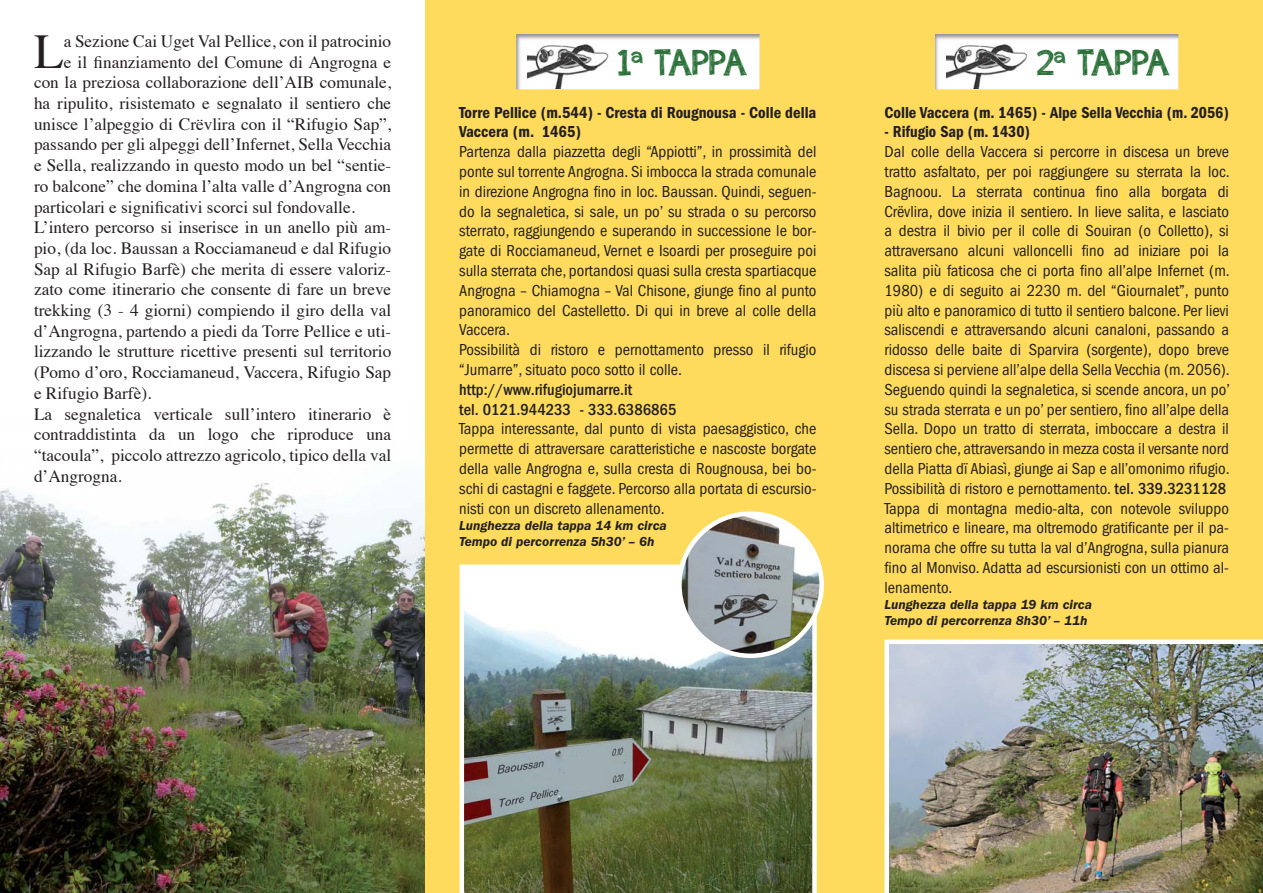
<style>
.page{position:relative;width:1263px;height:893px;background:#fff}
.page>*{position:absolute;margin:0;border:0;box-sizing:border-box;transform-origin:0 0}
.t1{font:48.6px "Times";color:#231f20}
.t2{font:37.5px "appleberry";letter-spacing:-.03em;color:#2b7139}
.t3{font:17.25px "Times";color:#231f20}
.t4{font:condensed 16.5px/19.8px "ITC Franklin Gothic Std";color:#231f20}
.t5{font:16.5px/19.8px "ITC Franklin Gothic Std Dm Cd";color:#231f20}
.t6{font:500 condensed 16.5px/19.8px "ITC Franklin Gothic Std";color:#231f20}
.t7{font:italic 600 13.5px/16.2px "ITC Franklin Gothic Std";color:#231f20}
.s1{font-weight:500}
</style>
<div class="page">
<img style="left:0;top:483px;width:425px;height:410px">
<div style="left:425px;top:0;width:838px;height:893px;background:#ffdb5d"></div>
<img style="left:460px;top:565px;width:357px;height:328px">
<img style="left:884px;top:639px;width:379px;height:254px">
<img style="left:516px;top:34px;width:244px;height:55px">
<img style="left:527px;top:44px;width:81px;height:45px">
<img style="left:935px;top:34px;width:243px;height:55px">
<img style="left:946px;top:44px;width:81px;height:45px">
<svg style="left:677px;top:511px;width:147px;height:147px;background:#b1b0a2"></svg>
<h1 class="t1" style="left:34px;top:31px;width:31px">L</h1>
<p class="t3" style="left:64px;top:34px;width:329px">a Sezione Cai Uget Val Pellice, con il patrocinio</p>
<p class="t3" style="left:64px;top:55px;width:329px">e il finanziamento del Comune di Angrogna e</p>
<p class="t3" style="left:34px;top:75px;width:359px">con la preziosa collaborazione dell’AIB comunale,</p>
<p class="t3" style="left:34px;top:96px;width:359px">ha ripulito, risistemato e segnalato il sentiero che</p>
<p class="t3" style="left:34px;top:117px;width:359px">unisce l’alpeggio di Crëvlira con il “Rifugio Sap”,</p>
<p class="t3" style="left:34px;top:138px;width:359px">passando per gli alpeggi dell’Infernet, Sella Vecchia</p>
<p class="t3" style="left:34px;top:158px;width:359px">e Sella, realizzando in questo modo un bel “sentie-</p>
<p class="t3" style="left:34px;top:179px;width:359px">ro balcone” che domina l’alta valle d’Angrogna con</p>
<p class="t3" style="left:34px;top:200px;width:322px">particolari e significativi scorci sul fondovalle.</p>
<p class="t3" style="left:34px;top:220px;width:359px">L’intero percorso si inserisce in un anello più am-</p>
<p class="t3" style="left:34px;top:241px;width:359px">pio, (da loc. Baussan a Rocciamaneud e dal Rifugio</p>
<p class="t3" style="left:34px;top:262px;width:359px">Sap al Rifugio Barfè) che merita di essere valoriz-</p>
<p class="t3" style="left:34px;top:282px;width:359px">zato come itinerario che consente di fare un breve</p>
<p class="t3" style="left:34px;top:303px;width:359px">trekking (3 - 4 giorni) compiendo il giro della val</p>
<p class="t3" style="left:34px;top:324px;width:359px">d’Angrogna, partendo a piedi da Torre Pellice e uti-</p>
<p class="t3" style="left:34px;top:345px;width:359px">lizzando le strutture ricettive presenti sul territorio</p>
<p class="t3" style="left:34px;top:365px;width:359px">(Pomo d’oro, Rocciamaneud, Vaccera, Rifugio Sap</p>
<p class="t3" style="left:34px;top:386px;width:119px">e Rifugio Barfè).</p>
<p class="t3" style="left:34px;top:407px;width:359px">La segnaletica verticale sull’intero itinerario è</p>
<p class="t3" style="left:34px;top:427px;width:359px">contraddistinta da un logo che riproduce una</p>
<p class="t3" style="left:34px;top:448px;width:359px">“tacoula”, piccolo attrezzo agricolo, tipico della val</p>
<p class="t3" style="left:34px;top:469px;width:89px">d’Angrogna.</p>
<h2 class="t2" style="left:618px;top:48px;width:131px">1<sup>a</sup> TAPPA</h2>
<h2 class="t2" style="left:1037px;top:48px;width:135px">2<sup>a</sup> TAPPA</h2>
<p class="t5" style="left:459px;top:104px;width:359px">Torre Pellice (m.544) - Cresta di Rougnousa - Colle della<br>Vaccera (m. 1465)</p>
<p class="t4" style="left:459px;top:143px;width:359px">Partenza dalla piazzetta degli “Appiotti”, in prossimità del ponte sul torrente Angrogna. Si imbocca la strada comunale in direzione Angrogna fino in loc. Baussan. Quindi, seguen&shy;do la segnaletica, si sale, un po’ su strada o su percorso sterrato, raggiungendo e superando in successione le bor&shy;gate di Rocciamaneud, Vernet e Isoardi per proseguire poi sulla sterrata che, portandosi quasi sulla cresta spartiacque Angrogna – Chiamogna – Val Chisone, giunge fino al punto panoramico del Castelletto. Di qui in breve al colle della Vaccera.<br>Possibilità di ristoro e pernottamento presso il rifugio “Jumarre”, situato poco sotto il colle.</p>
<p class="t6" style="left:459px;top:381px;width:219px">http://www.rifugiojumarre.it<br>tel. 0121.944233 - 333.6386865</p>
<p class="t4" style="left:459px;top:421px;width:359px;text-align:justify">Tappa interessante, dal punto di vista paesaggistico, che permette di attraversare caratteristiche e nascoste borgate della valle Angrogna e, sulla cresta di Rougnousa, bei bo&shy;schi di castagni e faggete. Percorso alla portata di escursio&shy;nisti con un discreto allenamento.</p>
<p class="t7" style="left:459px;top:519px;width:209px">Lunghezza della tappa 14 km circa<br>Tempo di percorrenza 5h30’ – 6h</p>
<p class="t5" style="left:884px;top:104px;width:346px">Colle Vaccera (m. 1465) - Alpe Sella Vecchia (m. 2056)</p>
<p class="t5" style="left:884px;top:124px;width:147px">- Rifugio Sap (m. 1430)</p>
<p class="t4" style="left:884px;top:143px;width:347px">Dal colle della Vaccera si percorre in discesa un breve tratto asfaltato, per poi raggiungere su sterrata la loc.<br>Bagnoou. La sterrata continua fino alla borgata di Crëvlira, dove inizia il sentiero. In lieve salita, e lasciato a destra il bivio per il colle di Souiran (o Colletto), si attraversano alcuni valloncelli fino ad iniziare poi la salita più faticosa che ci porta fino all’alpe Infernet (m.<br>1980) e di seguito ai 2230 m. del “Giournalet”, punto più alto e panoramico di tutto il sentiero balcone. Per lievi saliscendi e attraversando alcuni canaloni, passando a ridosso delle baite di Sparvira (sorgente), dopo breve discesa si perviene all’alpe della Sella Vecchia (m. 2056).<br>Seguendo quindi la segnaletica, si scende ancora, un po’ su strada sterrata e un po’ per sentiero, fino all’alpe della Sella. Dopo un tratto di sterrata, imboccare a destra il sentiero che, attraversando in mezza costa il versante nord della Piatta dï Abiasì, giunge ai Sap e all’omonimo rifugio.<br>Possibilità di ristoro e pernottamento. <span class="s1">tel. 339.3231128<br></span>Tappa di montagna medio-alta, con notevole sviluppo altimetrico e lineare, ma oltremodo gratificante per il pa&shy;norama che offre su tutta la val d’Angrogna, sulla pianura fino al Monviso. Adatta ad escursionisti con un ottimo al&shy;lenamento.</p>
<p class="t7" style="left:884px;top:598px;width:209px">Lunghezza della tappa 19 km circa<br>Tempo di percorrenza 8h30’ – 11h</p>
</div>
